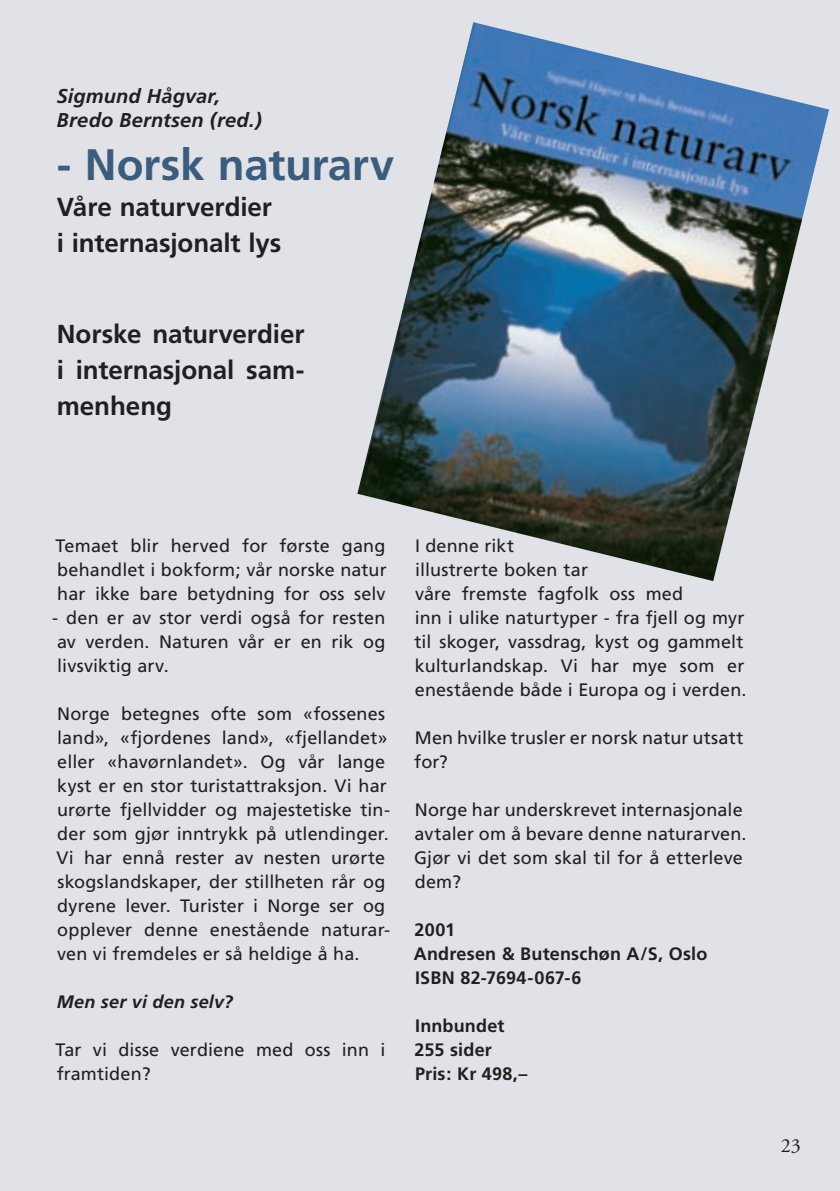
<style>
.page{position:relative;width:840px;height:1191px;background:#fff}
.page>*{position:absolute;margin:0;border:0;box-sizing:border-box;transform-origin:0 0}
.t1{font:700 44px "Frutiger";letter-spacing:-.005em;color:#3c5c7e}
.t2{font:700 26px/36px "Frutiger";letter-spacing:-.005em;color:#231f20}
.t3{font:italic 700 20px/24px "Frutiger";letter-spacing:.005em;color:#231f20}
.t4{font:20px "Adobe Garamond";color:#231f20}
.t5{font:18px/24px "Frutiger";letter-spacing:.01em;color:#231f20}
.t6{font:700 18px/24px "Frutiger";letter-spacing:.01em;color:#231f20}
.t7{font:italic 700 18px "Frutiger";letter-spacing:.01em;color:#231f20}
</style>
<div class="page">
<div style="left:0;top:0;width:839px;height:1191px;background:#e0e2e8"></div>
<img style="left:357px;top:22px;width:471px;height:559px">
<p class="t3" style="left:57px;top:85px;width:206px">Sigmund Hågvar,<br>Bredo Berntsen (red.)</p>
<h1 class="t1" style="left:57px;top:139px;width:339px">- Norsk naturarv</h1>
<h2 class="t2" style="left:57px;top:189px;width:226px">Våre naturverdier i internasjonalt lys</h2>
<h2 class="t2" style="left:57px;top:316px;width:249px;text-align:justify">Norske naturverdier i internasjonal sam&shy;menheng</h2>
<p class="t5" style="left:56px;top:534px;width:332px;text-align:justify">Temaet blir herved for første gang behandlet i bokform; vår norske natur har ikke bare betydning for oss selv</p>
<p class="t5" style="left:52px;top:606px;width:334px;text-align:justify">- den er av stor verdi også for resten av verden. Naturen vår er en rik og livsviktig arv.</p>
<p class="t5" style="left:56px;top:702px;width:335px">Norge betegnes ofte som «fossenes land», «fjordenes land», «fjellandet» eller «havørnlandet». Og vår lange kyst er en stor turistattraksjon. Vi har urørte fjellvidder og majestetiske tin&shy;der som gjør inntrykk på utlendinger.<br>Vi har ennå rester av nesten urørte skogslandskaper, der stillheten rår og dyrene lever. Turister i Norge ser og opplever denne enestående naturar&shy;ven vi fremdeles er så heldige å ha.</p>
<p class="t7" style="left:57px;top:991px;width:178px">Men ser vi den selv?</p>
<p class="t5" style="left:56px;top:1038px;width:331px">Tar vi disse verdiene med oss inn i framtiden?</p>
<p class="t5" style="left:414px;top:534px;width:333px">I denne rikt<br>illustrerte boken tar<br>våre fremste fagfolk oss med<br>inn i ulike naturtyper - fra fjell og myr til skoger, vassdrag, kyst og gammelt kulturlandskap. Vi har mye som er enestående både i Europa og i verden.</p>
<p class="t5" style="left:414px;top:726px;width:330px">Men hvilke trusler er norsk natur utsatt for?</p>
<p class="t5" style="left:414px;top:798px;width:333px">Norge har underskrevet internasjonale avtaler om å bevare denne naturarven.<br>Gjør vi det som skal til for å etterleve dem?</p>
<p class="t6" style="left:413px;top:918px;width:295px">2001<br>Andresen &amp; Butenschøn A/S, Oslo<br>ISBN 82-7694-067-6</p>
<p class="t6" style="left:414px;top:1014px;width:115px">Innbundet<br>255 sider<br>Pris: Kr 498,–</p>
<p class="t4" style="left:780px;top:1135px;width:22px">23</p>
</div>
